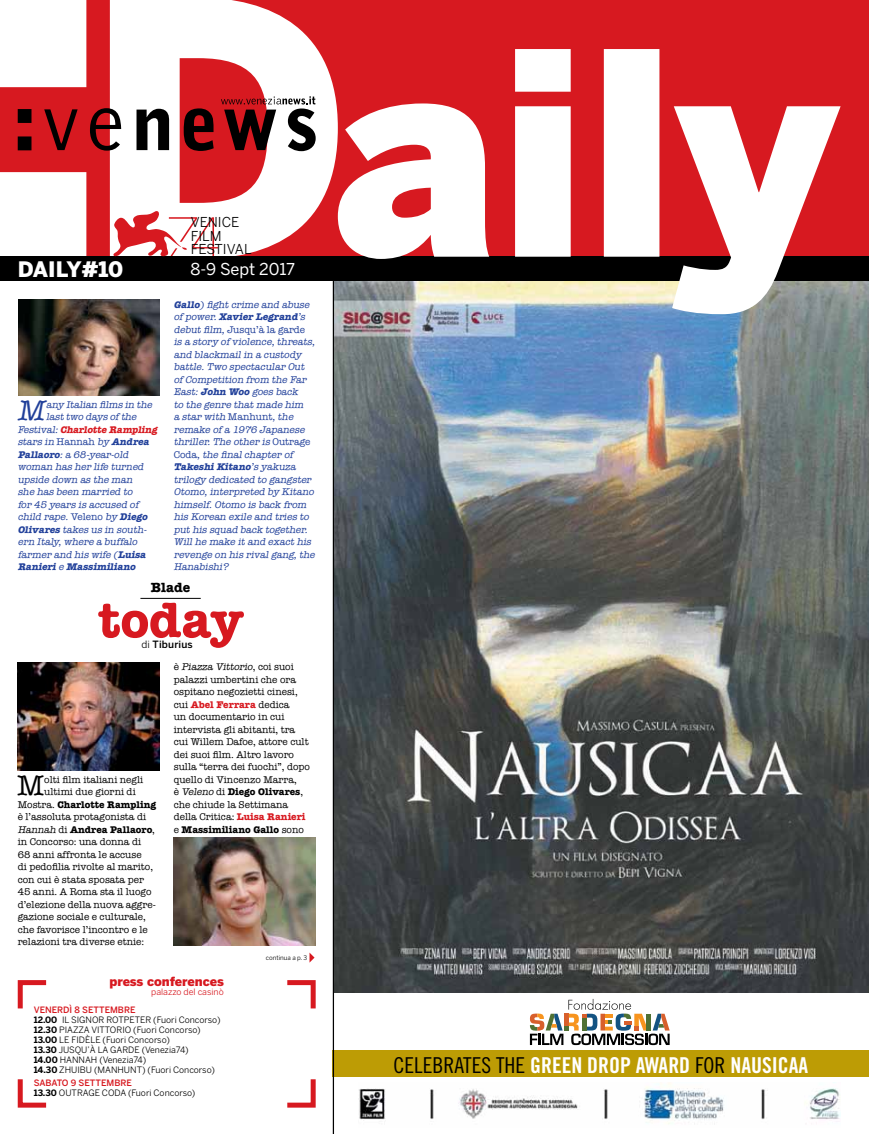
<style>
.page{position:relative;width:869px;height:1134px;background:#fff}
.page>*{position:absolute;margin:0;border:0;box-sizing:border-box;transform-origin:0 0}
.t1{font:700 51.25px "American Typewriter";letter-spacing:-.005em;color:#d71920}
.t2{font:italic 28.62px "American Typewriter";color:#21409a}
.t3{font:28.62px "American Typewriter";color:#000}
.t4{font:21.88px "Trade Gothic Bold Cond Twenty";color:#fff}
.t5{font:900 21.12px "Benton Sans";letter-spacing:-.01em;color:#fff}
.t6{font:16.25px "Benton Sans";letter-spacing:-.005em;color:#fff}
.t7{font:700 13.75px "American Typewriter";color:#000}
.t8{font:13.62px/13.6px "Benton Sans";color:#000}
.t9{font:900 12.5px "Benton Sans";letter-spacing:-.005em;color:#d71920}
.t10{font:italic 10px/12.5px "American Typewriter";letter-spacing:-.01em;color:#21409a}
.t11{font:10px/12.5px "American Typewriter";color:#000}
.t12{font:700 10px "American Typewriter";color:#000}
.t13{font:italic 700 10px "American Typewriter";color:#d71920}
.t14{font:italic 700 10px "American Typewriter";color:#21409a}
.t15{font:500 10px "Benton Sans";letter-spacing:.01em;color:#000}
.t16{font:8.75px/10px "Benton Sans";color:#000}
.t17{font:8.75px "Benton Sans";color:#d71920}
.t18{font:6.25px "Benton Sans";color:#000}
.s1{font-weight:700}
.s2{font-style:normal}
.s3{font-weight:400;color:#21409a}
.s4{font-weight:400}
.s5{font-weight:400;font-style:italic}
.s6{font-style:italic}
.s7{font-weight:700;color:#d71920}
.s8{font-weight:500;color:#d71920}
.s9{font-family:"Trade Gothic Cond Eighteen";color:#000}
</style>
<div class="page">
<div style="left:332px;top:1051px;width:536px;height:26px;background:#bd9c05"></div>
<hr style="left:140px;top:598px;width:61px;height:1px;background:#000">
<img style="left:18px;top:300px;width:141px;height:95px">
<img style="left:18px;top:662px;width:141px;height:108px">
<img style="left:174px;top:837px;width:141px;height:108px">
<svg style="left:309px;top:952px;width:5px;height:11px"></svg>
<div style="left:0;top:0;width:868px;height:256px;background:#d71920"></div>
<svg style="left:315px;top:46px;width:23px;height:174px;fill:#fff"></svg>
<div style="left:0;top:256px;width:868px;height:25px;background:#000"></div>
<img style="left:334px;top:281px;width:534px;height:711px">
<img style="left:359px;top:1083px;width:481px;height:41px">
<svg style="left:0;top:0;width:315px;height:257px"></svg>
<svg style="left:17px;top:980px;width:30px;height:29px"></svg>
<svg style="left:17px;top:1079px;width:30px;height:29px"></svg>
<svg style="left:287px;top:1079px;width:29px;height:29px"></svg>
<svg style="left:287px;top:980px;width:29px;height:29px"></svg>
<svg style="left:338px;top:49px;width:502px;height:265px"></svg>
<hr style="left:332px;top:281px;width:2px;height:853px;background:#000">
<svg style="left:529px;top:999px;width:140px;height:46px"></svg>
<h3 class="t8" style="left:191px;top:215px;width:62px">VENICE<br>FILM<br>FESTIVAL</h3>
<h3 class="t5" style="left:18px;top:256px;width:107px">DAILY#10</h3>
<h3 class="t6" style="left:190px;top:260px;width:106px">8-9 Sept 2017</h3>
<p class="t10" style="left:174px;top:298px;width:145px"><span class="s1">Gallo</span>)fightcrime and abuse of power.<span class="s1">XavierLegrand</span>’s debutfilm,<span class="s2">Jusqu’à la garde </span>is a story of violence,threats, and blackmailin a custody battle.Two spectacular Out of Competition from the Far<br>East:<span class="s1">John Woo</span> goes back<br>to the genre thatmade him<br>a star with <span class="s2">M a n h u n t</span> ,the remake of a 1976 Japanese thriller.The other is <span class="s2">O u t r a g e<br>C o d a</span> ,the finalchapter of<br><span class="s1">TakeshiKitano</span>’s yakuza trilogy dedicated to gangster<br>Otomo,interpreted by Kitano himself.Otomo is back from his Korean exile and tries to puthis squad back together.<br>Willhe make itand exacthis revenge on his rivalgang,the<br>Hanabishi?</p>
<h3 class="t7" style="left:151px;top:576px;width:41px">Blade</h3>
<h1 class="t1" style="left:98px;top:576px;width:146px">today</h1>
<h2 class="t2" style="left:17px;top:389px;width:36px">M</h2>
<p class="t10" style="left:46px;top:398px;width:110px">any Italian filmsin the</p>
<p class="t10" style="left:46px;top:410px;width:94px">lasttwo daysof the</p>
<p class="t13" style="left:18px;top:421px;width:144px"><span class="s3">Festival:</span>CharlotteRampling</p>
<p class="t10" style="left:18px;top:435px;width:136px">stars in <span class="s2">H a n n a h</span> by <span class="s1">Andrea</span></p>
<p class="t10" style="left:18px;top:448px;width:115px"><span class="s1">Pallaoro</span>:a 68-year-old</p>
<p class="t10" style="left:18px;top:460px;width:130px">woman has her life turned</p>
<p class="t10" style="left:18px;top:473px;width:119px">upside down as the man</p>
<p class="t10" style="left:18px;top:485px;width:119px">she has been married to</p>
<p class="t10" style="left:18px;top:498px;width:122px">for 45 years is accused of</p>
<p class="t10" style="left:18px;top:510px;width:134px">child rape.<span class="s2">Ve l e n o</span> by <span class="s1">Diego</span></p>
<p class="t10" style="left:18px;top:523px;width:133px"><span class="s1">Olivares</span>takes us in south-</p>
<p class="t10" style="left:18px;top:535px;width:124px">ern Italy,where a buffalo</p>
<p class="t10" style="left:18px;top:548px;width:132px">farmer and his wife (<span class="s1">Luisa</span></p>
<p class="t14" style="left:18px;top:558px;width:122px">Ranieri<span class="s4">e</span> Massimiliano</p>
<p class="t15" style="left:141px;top:639px;width:53px"><span class="s4">di</span> Tiburius</p>
<h2 class="t3" style="left:17px;top:764px;width:29px">M</h2>
<p class="t11" style="left:44px;top:773px;width:101px">olti film italiani negli</p>
<p class="t11" style="left:44px;top:785px;width:93px">ultimi due giorni di</p>
<p class="t12" style="left:18px;top:796px;width:140px"><span class="s4">Mostra.</span> Charlotte Rampling</p>
<p class="t11" style="left:18px;top:810px;width:130px">è l’assoluta protagonista di</p>
<p class="t12" style="left:18px;top:821px;width:139px"><span class="s5">Hannah</span> <span class="s4">di</span> Andrea Pallaoro<span class="s4">,</span></p>
<p class="t11" style="left:18px;top:835px;width:125px">in Concorso: una donna di</p>
<p class="t11" style="left:18px;top:848px;width:125px">68 anni affronta le accuse</p>
<p class="t11" style="left:18px;top:860px;width:137px">di pedofilia rivolte al marito,</p>
<p class="t11" style="left:18px;top:873px;width:128px">con cui è stata sposata per</p>
<p class="t11" style="left:18px;top:885px;width:135px">45 anni. A Roma sta il luogo</p>
<p class="t11" style="left:18px;top:898px;width:140px">d’elezione della nuova aggre-</p>
<p class="t11" style="left:18px;top:910px;width:130px">gazione sociale e culturale,</p>
<p class="t11" style="left:18px;top:923px;width:131px">che favorisce l’incontro e le</p>
<p class="t11" style="left:18px;top:935px;width:128px">relazioni tra diverse etnie:</p>
<p class="t11" style="left:174px;top:660px;width:138px">è <span class="s6">Piazza Vittorio</span>, c o i s u o i palazzi umbertini che ora ospitano negozietti cinesi, cui <span class="s7">Abel Ferrara</span> dedica<br>un documentario in cui intervista gli abitanti, tra cui Willem Dafoe, attore cult dei suoi film. Altro lavoro sulla “terra dei fuochi”, dopo quello di Vincenzo Marra,<br>è <span class="s6">Veleno</span> di <span class="s1">Diego Olivares</span>, che chiude la Settimana della Critica: <span class="s7">Luisa Ranieri </span>e <span class="s1">Massimiliano Gallo</span> sono</p>
<p class="t18" style="left:266px;top:954px;width:43px">continua a p. 3</p>
<p class="t9" style="left:109px;top:974px;width:116px">press conferences</p>
<p class="t17" style="left:151px;top:987px;width:74px">palazzo del casinò</p>
<p class="t16" style="left:34px;top:1005px;width:188px"><span class="s8">VENERDÌ 8 SETTEMBRE<br></span><span class="s1">12.00</span> IL SIGNOR ROTPETER (Fuori Concorso)<br><span class="s1">12.30</span> PIAZZA VITTORIO (Fuori Concorso)<br><span class="s1">13.00</span> LE FIDÈLE (Fuori Concorso)<br><span class="s1">13.30</span> JUSQU’À LA GARDE (Venezia74)<br><span class="s1">14.00</span> HANNAH (Venezia74)<br><span class="s1">14.30</span> ZHUIBU (MANHUNT) (Fuori Concorso)</p>
<p class="t16" style="left:34px;top:1077px;width:163px"><span class="s8">SABATO 9 SETTEMBRE<br></span><span class="s1">13.30</span> OUTRAGE CODA (Fuori Concorso)</p>
<h3 class="t4" style="left:393px;top:1051px;width:406px"><span class="s9">CELEBRATES THE</span> GREEN DROP AWARD <span class="s9">FOR</span> NAUSICAA</h3>
</div>
